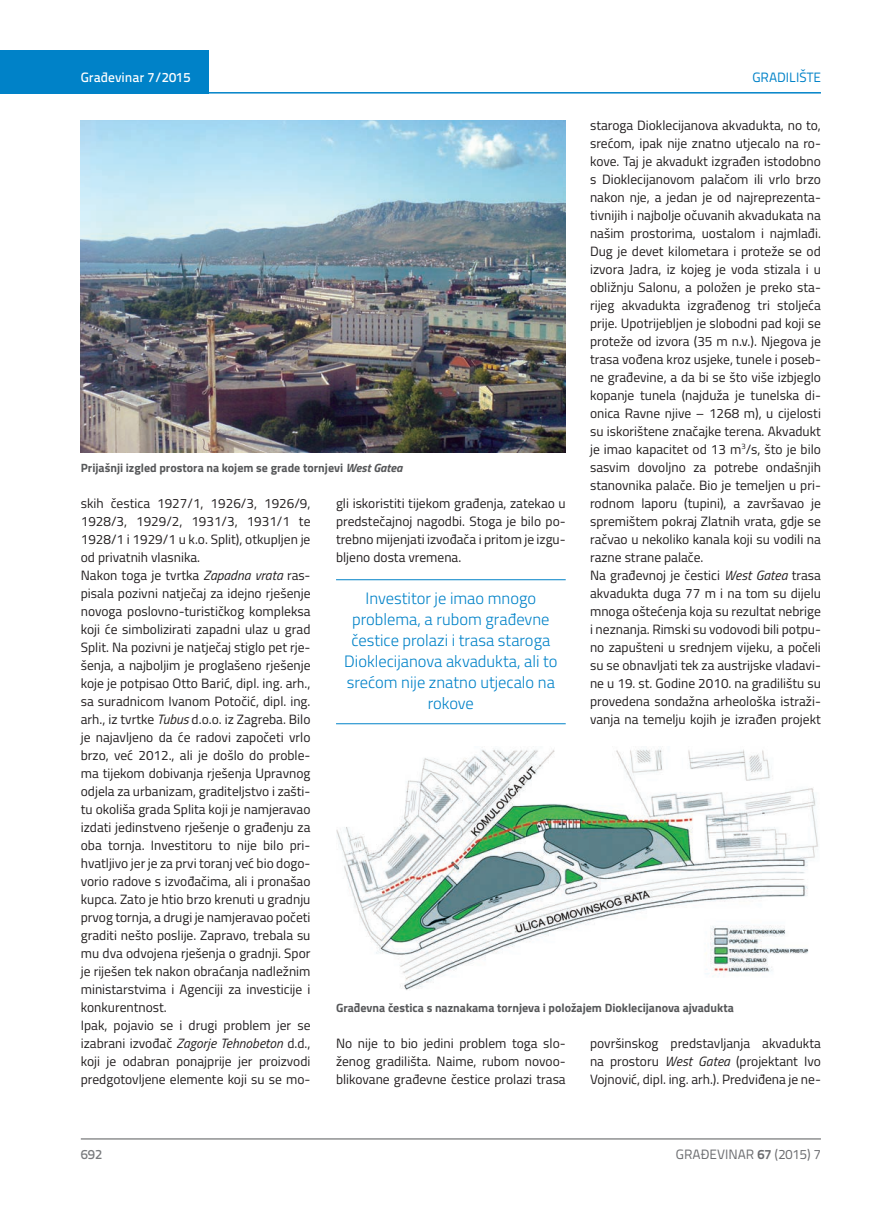
<style>
.page{position:relative;width:872px;height:1212px;background:#fff}
.page>*{position:absolute;margin:0;border:0;box-sizing:border-box;transform-origin:0 0}
.t1{font:300 16.5px/21px "Titillium";color:#0082c8;text-align:center}
.t2{font:13.5px/18px "Titillium";color:#231f20;text-align:justify}
.t3{font:13.5px "Titillium Text 22 L";color:#6c6d70}
.t4{font:500 13.5px "Titillium Text 22 L";color:#fff}
.t5{font:13.5px "Titillium Text 22 L";color:#0082c8}
.t6{font:500 13.5px "Titillium Text 22 L";color:#787a7d}
.t7{font:700 12px "Titillium";color:#57585a}
.s1{font-style:italic}
.s2{font-weight:700}
</style>
<div class="page">
<hr style="left:81px;top:1139px;width:740px;height:1px;background:#57585a">
<div style="left:0;top:50px;width:208px;height:44px;background:#0082c8"></div>
<hr style="left:0;top:92px;width:821px;height:2px;background:#0082c8">
<hr style="left:336px;top:579px;width:230px;height:1px;background:#0082c8">
<hr style="left:336px;top:723px;width:230px;height:1px;background:#0082c8">
<img style="left:81px;top:120px;width:485px;height:332px">
<img style="left:336px;top:749px;width:482px;height:241px">
<p class="t4" style="left:81px;top:67px;width:111px">Građevinar 7/2015</p>
<p class="t5" style="left:752px;top:68px;width:70px">GRADILIŠTE</p>
<p class="t2" style="left:590px;top:115px;width:232px;text-align:left">staroga Dioklecijanova akvadukta, no to, srećom, ipak nije znatno utjecalo na ro&shy;kove. Taj je akvadukt izgrađen istodobno s Dioklecijanovom palačom ili vrlo brzo nakon nje, a jedan je od najreprezenta&shy;tivnijih i najbolje očuvanih akvadukata na našim prostorima, uostalom i najmlađi.<br>Dug je devet kilometara i proteže se od izvora Jadra, iz kojeg je voda stizala i u obližnju Salonu, a položen je preko sta&shy;rijeg akvadukta izgrađenog tri stoljeća prije. Upotrijebljen je slobodni pad koji se proteže od izvora (35 m n.v.). Njegova je trasa vođena kroz usjeke, tunele i poseb&shy;ne građevine, a da bi se što više izbjeglo kopanje tunela (najduža je tunelska di&shy;onica Ravne njive – 1268 m), u cijelosti su iskorištene značajke terena. Akvadukt je imao kapacitet od 13 m<sup>3</sup>/s, što je bilo sasvim dovoljno za potrebe ondašnjih stanovnika palače. Bio je temeljen u pri&shy;rodnom laporu (tupini), a završavao je spremištem pokraj Zlatnih vrata, gdje se račvao u nekoliko kanala koji su vodili na razne strane palače.<br>Na građevnoj je čestici <span class="s1">West Gatea</span> trasa akvadukta duga 77 m i na tom su dijelu mnoga oštećenja koja su rezultat nebrige i neznanja. Rimski su vodovodi bili potpu&shy;no zapušteni u srednjem vijeku, a počeli su se obnavljati tek za austrijske vladavi&shy;ne u 19. st. Godine 2010. na gradilištu su provedena sondažna arheološka istraži&shy;vanja na temelju kojih je izrađen projekt</p>
<p class="t7" style="left:81px;top:458px;width:323px">Prijašnji izgled prostora na kojem se grade tornjevi <span class="s1">West Gatea</span></p>
<p class="t2" style="left:81px;top:493px;width:231px;text-align:left">skih čestica 1927/1, 1926/3, 1926/9, 1928/3, 1929/2, 1931/3, 1931/1 te 1928/1 i 1929/1 u k.o. Split), otkupljen je od privatnih vlasnika.<br>Nakon toga je tvrtka <span class="s1">Zapadna vrata</span> ras&shy;pisala pozivni natječaj za idejno rješenje novoga poslovno-turističkog kompleksa koji će simbolizirati zapadni ulaz u grad Split. Na pozivni je natječaj stiglo pet rje&shy;šenja, a najboljim je proglašeno rješenje koje je potpisao Otto Barić, dipl. ing. arh., sa suradnicom Ivanom Potočić, dipl. ing. arh., iz tvrtke <span class="s1">Tubus</span> d.o.o. iz Zagreba. Bilo je najavljeno da će radovi započeti vrlo brzo, već 2012., ali je došlo do proble&shy;ma tijekom dobivanja rješenja Upravnog odjela za urbanizam, graditeljstvo i zašti&shy;tu okoliša grada Splita koji je namjeravao izdati jedinstveno rješenje o građenju za oba tornja. Investitoru to nije bilo pri&shy;hvatljivo jer je za prvi toranj već bio dogo&shy;vorio radove s izvođačima, ali i pronašao kupca. Zato je htio brzo krenuti u gradnju prvog tornja, a drugi je namjeravao početi graditi nešto poslije. Zapravo, trebala su mu dva odvojena rješenja o gradnji. Spor je riješen tek nakon obraćanja nadležnim ministarstvima i Agenciji za investicije i konkurentnost.<br>Ipak, pojavio se i drugi problem jer se izabrani izvođač <span class="s1">Zagorje Tehnobeton</span> d.d., koji je odabran ponajprije jer proizvodi predgotovljene elemente koji su se mo-</p>
<p class="t2" style="left:336px;top:493px;width:231px">gli iskoristiti tijekom građenja, zatekao u predstečajnoj nagodbi. Stoga je bilo po&shy;trebno mijenjati izvođača i pritom je izgu&shy;bljeno dosta vremena.</p>
<p class="t1" style="left:344px;top:587px;width:215px">Investitor je imao mnogo problema, a rubom građevne čestice prolazi i trasa staroga<br>Dioklecijanova akvadukta, ali to srećom nije znatno utjecalo na rokove</p>
<p class="t7" style="left:336px;top:999px;width:399px">Građevna čestica s naznakama tornjeva i položajem Dioklecijanova ajvadukta</p>
<p class="t2" style="left:590px;top:1034px;width:232px">površinskog predstavljanja akvadukta na prostoru <span class="s1">West Gatea</span> (projektant Ivo Vojnović, dipl. ing. arh.). Predviđena je ne-</p>
<p class="t2" style="left:336px;top:1034px;width:231px">No nije to bio jedini problem toga slo&shy;ženog gradilišta. Naime, rubom novoo&shy;blikovane građevne čestice prolazi trasa</p>
<p class="t6" style="left:81px;top:1144px;width:23px">692</p>
<p class="t3" style="left:676px;top:1144px;width:146px">GRAĐEVINAR <span class="s2">67</span> (2015) 7</p>
</div>
